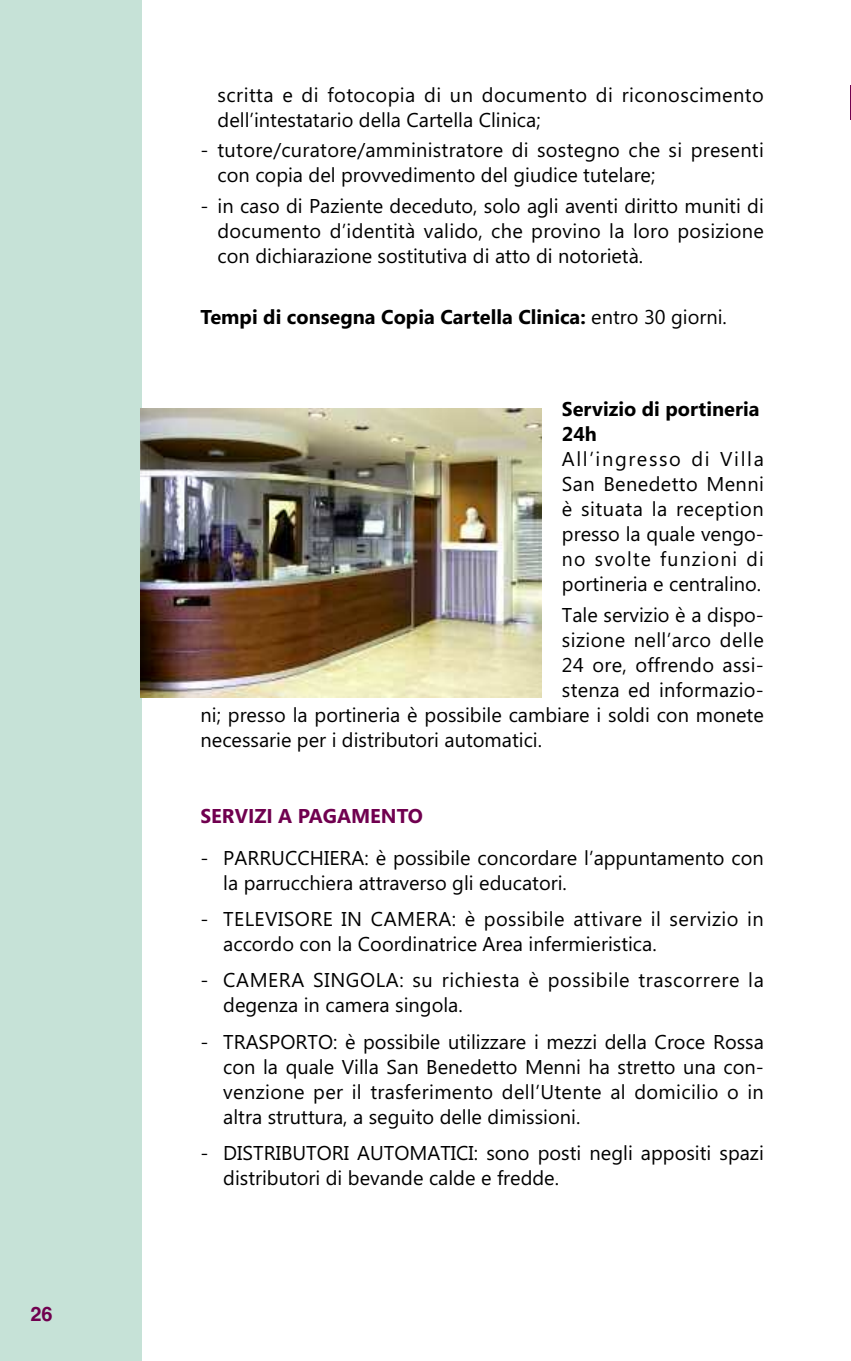
<style>
.page{position:relative;width:851px;height:1361px;background:#fff}
.page>*{position:absolute;margin:0;border:0;box-sizing:border-box;transform-origin:0 0}
.t1{font:20px/25px "Segoe UI";color:#000}
.t2{font:20px/25px "Segoe UI";letter-spacing:.02em;color:#000}
.t3{font:20px/25px "Segoe UI";letter-spacing:.025em;color:#000}
.t4{font:700 20px/25px "Segoe UI";color:#000}
.t5{font:20px/25px "Segoe UI";letter-spacing:.03em;color:#000}
.t6{font:700 20px "Segoe UI";color:#70004f}
.t7{font:700 20px "Helvetica";color:#70004f}
.s1{font-weight:400}
</style>
<div class="page">
<div style="left:0;top:0;width:142px;height:1361px;background:#c6e2d7"></div>
<hr style="left:850px;top:85px;width:1px;height:34px;background:#70004f">
<img style="left:140px;top:409px;width:402px;height:289px">
<p class="t7" style="left:30px;top:1302px;width:24px">26</p>
<p class="t3" style="left:217px;top:82px;width:547px">scritta e di fotocopia di un documento di riconoscimento dell’intestatario della Cartella Clinica;</p>
<p class="t1" style="left:217px;top:138px;width:547px;text-indent:-17px">- tutore/curatore/amministratore di sostegno che si presenti con copia del provvedimento del giudice tutelare;</p>
<p class="t1" style="left:217px;top:194px;width:547px;text-align:justify;text-indent:-17px">- in caso di Paziente deceduto, solo agli aventi diritto muniti di documento d’identità valido, che provino la loro posizione con dichiarazione sostitutiva di atto di notorietà.</p>
<p class="t4" style="left:200px;top:305px;width:528px">Tempi di consegna Copia Cartella Clinica: <span class="s1">entro 30 giorni.</span></p>
<p class="t4" style="left:562px;top:397px;width:199px">Servizio di portineria<br>24h</p>
<p class="t1" style="left:562px;top:447px;width:203px;text-align:justify">All’ingresso di Villa San Benedetto Menni è situata la reception presso la quale vengo&shy;no svolte funzioni di portineria e centralino.</p>
<p class="t1" style="left:562px;top:603px;width:203px">Tale servizio è a dispo-</p>
<p class="t2" style="left:562px;top:628px;width:203px">sizione nell’arco delle</p>
<p class="t1" style="left:562px;top:653px;width:203px">24 ore, offrendo assi-</p>
<p class="t1" style="left:562px;top:678px;width:203px">stenza ed informazio-</p>
<p class="t1" style="left:200px;top:703px;width:564px">ni; presso la portineria è possibile cambiare i soldi con monete</p>
<p class="t1" style="left:200px;top:728px;width:343px">necessarie per i distributori automatici.</p>
<p class="t6" style="left:200px;top:804px;width:224px">SERVIZI A PAGAMENTO</p>
<p class="t1" style="left:223px;top:845px;width:542px;text-indent:-23px">- PARRUCCHIERA: è possibile concordare l’appuntamento con la parrucchiera attraverso gli educatori.</p>
<p class="t2" style="left:223px;top:906px;width:542px;text-indent:-23px">- TELEVISORE IN CAMERA: è possibile attivare il servizio in accordo con la Coordinatrice Area infermieristica.</p>
<p class="t5" style="left:223px;top:968px;width:542px;text-indent:-23px">- CAMERA SINGOLA: su richiesta è possibile trascorrere la degenza in camera singola.</p>
<p class="t1" style="left:223px;top:1029px;width:542px;text-align:justify;text-indent:-23px">- TRASPORTO: è possibile utilizzare i mezzi della Croce Rossa con la quale Villa San Benedetto Menni ha stretto una con&shy;venzione per il trasferimento dell’Utente al domicilio o in altra struttura, a seguito delle dimissioni.</p>
<p class="t1" style="left:223px;top:1140px;width:542px;text-indent:-23px">- DISTRIBUTORI AUTOMATICI: sono posti negli appositi spazi distributori di bevande calde e fredde.</p>
</div>
